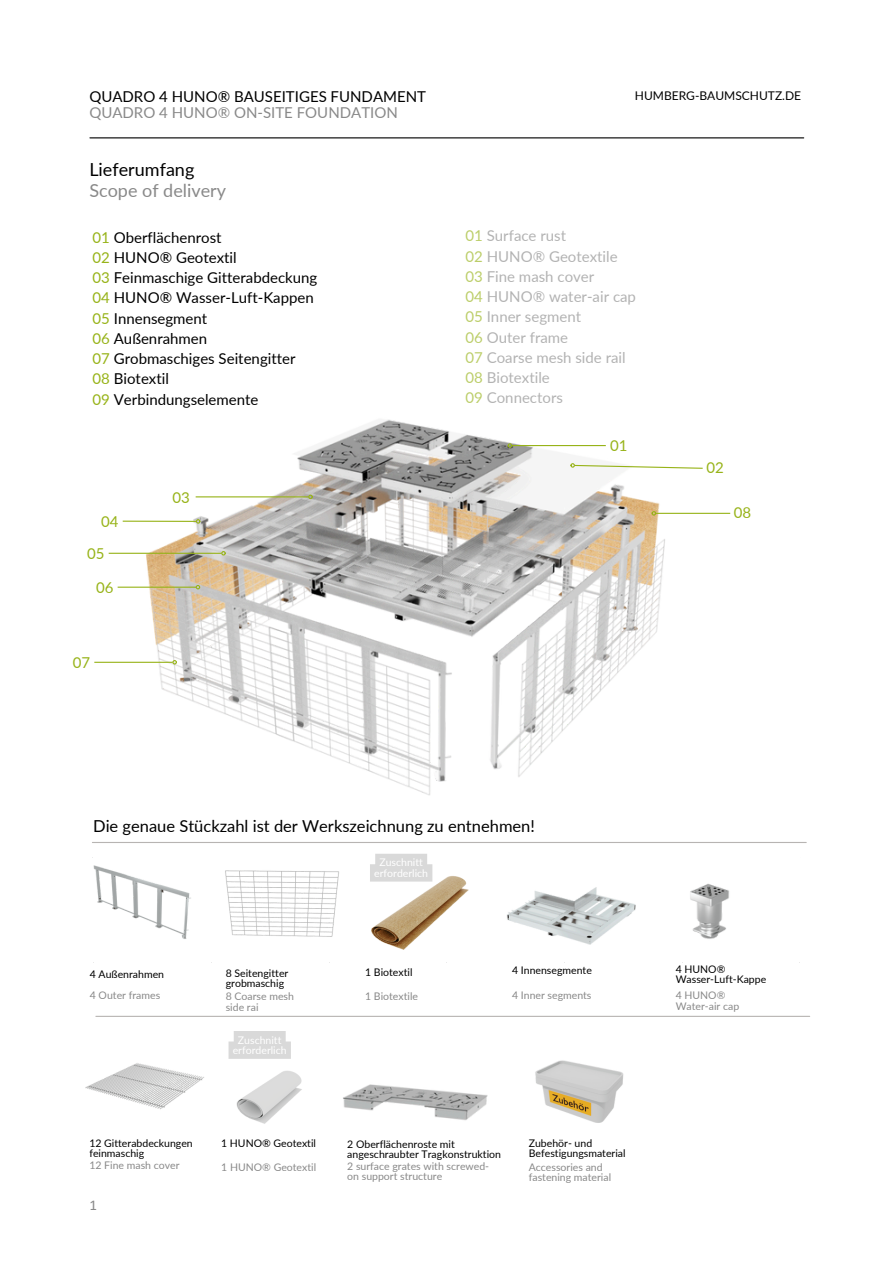
<style>
.page{position:relative;width:894px;height:1264px;background:#fff}
.page>*{position:absolute;margin:0;border:0;box-sizing:border-box;transform-origin:0 0}
.t1{font:18px "Lato";color:#898989}
.t2{font:18px "Lato";color:#000}
.t3{font:16.5px "Lato";color:#000}
.t4{font:15px/20.2px "Lato";color:#000}
.t5{font:15px/20.2px "Lato";color:#898989}
.t6{font:15px "Lato";color:#97b318}
.t7{font:15px "Calibri";color:#898989}
.t8{font:12px "Lato";color:#000}
.t9{font:10.5px/10.5px "Lato";color:#000}
.t10{font:10.5px/10.5px "Lato";color:#898989}
.t11{font:10.5px "Lato";color:#fff}
.s1{color:#97b318}
</style>
<div class="page">
<hr style="left:90px;top:137px;width:713px;height:1px;background:#000">
<hr style="left:92px;top:842px;width:714px;height:1px;background:#b7b4b2">
<img style="left:535px;top:1060px;width:89px;height:63px">
<img style="left:690px;top:883px;width:40px;height:56px">
<img style="left:236px;top:1071px;width:66px;height:53px">
<img style="left:343px;top:1084px;width:145px;height:37px">
<img style="left:225px;top:870px;width:114px;height:67px">
<img style="left:93px;top:865px;width:98px;height:74px">
<img style="left:507px;top:887px;width:129px;height:58px">
<img style="left:370px;top:868px;width:99px;height:82px">
<hr style="left:96px;top:1015px;width:713px;height:1px;background:#b7b4b2">
<img style="left:108px;top:419px;width:623px;height:377px">
<hr style="left:511px;top:445px;width:94px;height:1px;background:#97b318">
<svg style="left:507px;top:443px;width:5px;height:5px"></svg>
<hr style="left:196px;top:496px;width:112px;height:1px;background:#97b318">
<svg style="left:308px;top:494px;width:4px;height:5px"></svg>
<hr style="left:109px;top:552px;width:112px;height:2px;background:#97b318">
<svg style="left:221px;top:551px;width:5px;height:4px"></svg>
<hr style="left:123px;top:520px;width:73px;height:2px;background:#97b318">
<svg style="left:196px;top:519px;width:4px;height:4px"></svg>
<svg style="left:570px;top:463px;width:133px;height:6px"></svg>
<hr style="left:118px;top:586px;width:78px;height:1px;background:#97b318">
<svg style="left:196px;top:585px;width:4px;height:4px"></svg>
<hr style="left:655px;top:513px;width:75px;height:1px;background:#97b318">
<svg style="left:651px;top:511px;width:5px;height:4px"></svg>
<hr style="left:94px;top:661px;width:79px;height:2px;background:#97b318">
<svg style="left:172px;top:660px;width:5px;height:4px"></svg>
<img style="left:85px;top:1063px;width:119px;height:47px">
<div style="left:370px;top:854px;width:62px;height:27px;background:#d9d9d9"></div>
<svg style="left:228px;top:1031px;width:63px;height:27px;background:#dbdbdb"></svg>
<p class="t4" style="left:89px;top:86px;width:338px">QUADRO 4 HUNO® BAUSEITIGES FUNDAMENT</p>
<p class="t8" style="left:634px;top:88px;width:168px">HUMBERG-BAUMSCHUTZ.DE</p>
<h1 class="t5" style="left:89px;top:102px;width:310px">QUADRO 4 HUNO® ON-SITE FOUNDATION</h1>
<p class="t2" style="left:89px;top:158px;width:106px">Lieferumfang</p>
<p class="t1" style="left:89px;top:179px;width:138px">Scope of delivery</p>
<h1 class="t4" style="left:92px;top:226px;width:226px"><span class="s1">01</span> Oberflächenrost<br><span class="s1">02</span> HUNO® Geotextil<br><span class="s1">03</span> Feinmaschige Gitterabdeckung<br><span class="s1">04</span> HUNO® Wasser-Luft-Kappen<br><span class="s1">05</span> Innensegment<br><span class="s1">06</span> Außenrahmen<br><span class="s1">07</span> Grobmaschiges Seitengitter<br><span class="s1">08</span> Biotextil<br><span class="s1">09</span> Verbindungselemente</h1>
<p class="t6" style="left:101px;top:512px;width:19px">04</p>
<p class="t6" style="left:87px;top:544px;width:19px">05</p>
<p class="t6" style="left:96px;top:578px;width:19px">06</p>
<p class="t6" style="left:73px;top:653px;width:19px">07</p>
<p class="t6" style="left:172px;top:487px;width:19px">03</p>
<h3 class="t5" style="left:465px;top:225px;width:172px"><span class="s1">01</span> Surface rust<br><span class="s1">02</span> HUNO® Geotextile<br><span class="s1">03</span> Fine mash cover<br><span class="s1">04</span> HUNO® water-air cap<br><span class="s1">05</span> Inner segment<br><span class="s1">06</span> Outer frame<br><span class="s1">07</span> Coarse mesh side rail<br><span class="s1">08</span> Biotextile<br><span class="s1">09</span> Connectors</h3>
<p class="t6" style="left:610px;top:436px;width:19px">01</p>
<p class="t6" style="left:706px;top:458px;width:19px">02</p>
<p class="t6" style="left:733px;top:503px;width:19px">08</p>
<p class="t3" style="left:93px;top:816px;width:443px">Die genaue Stückzahl ist der Werkszeichnung zu entnehmen!</p>
<p class="t11" style="left:379px;top:856px;width:45px">Zuschnitt</p>
<p class="t11" style="left:374px;top:866px;width:55px">erforderlich</p>
<p class="t9" style="left:90px;top:968px;width:76px">4 Außenrahmen</p>
<p class="t10" style="left:90px;top:989px;width:72px">4 Outer frames</p>
<p class="t9" style="left:226px;top:967px;width:64px">8 Seitengitter</p>
<p class="t9" style="left:226px;top:977px;width:60px">grobmaschig</p>
<p class="t10" style="left:226px;top:990px;width:70px">8 Coarse mesh</p>
<p class="t10" style="left:226px;top:1001px;width:34px">side rai</p>
<p class="t11" style="left:238px;top:1033px;width:45px">Zuschnitt</p>
<p class="t11" style="left:233px;top:1043px;width:55px">erforderlich</p>
<p class="t9" style="left:365px;top:966px;width:49px">1 Biotextil</p>
<p class="t10" style="left:365px;top:990px;width:54px">1 Biotextile</p>
<p class="t9" style="left:512px;top:964px;width:81px">4 Innensegmente</p>
<p class="t10" style="left:512px;top:989px;width:81px">4 Inner segments</p>
<p class="t9" style="left:89px;top:1137px;width:105px">12 Gitterabdeckungen</p>
<p class="t9" style="left:89px;top:1148px;width:56px">feinmaschig</p>
<p class="t10" style="left:89px;top:1160px;width:92px">12 Fine mash cover</p>
<p class="t7" style="left:89px;top:1198px;width:9px">1</p>
<p class="t9" style="left:221px;top:1137px;width:96px">1 HUNO® Geotextil</p>
<p class="t10" style="left:221px;top:1161px;width:96px">1 HUNO® Geotextil</p>
<p class="t9" style="left:347px;top:1138px;width:155px">2 Oberflächenroste mit angeschraubter Tragkonstruktion</p>
<p class="t10" style="left:347px;top:1160px;width:143px">2 surface grates with screwed&shy;on support structure</p>
<p class="t9" style="left:528px;top:1137px;width:98px">Zubehör- und<br>Befestigungsmaterial</p>
<p class="t10" style="left:528px;top:1161px;width:75px">Accessories and</p>
<p class="t10" style="left:528px;top:1171px;width:84px">fastening material</p>
<p class="t9" style="left:675px;top:963px;width:51px">4 HUNO®</p>
<p class="t9" style="left:675px;top:973px;width:92px">Wasser-Luft-Kappe</p>
<h3 class="t10" style="left:675px;top:989px;width:51px">4 HUNO®</h3>
<p class="t10" style="left:675px;top:1000px;width:65px">Water-air cap</p>
</div>
